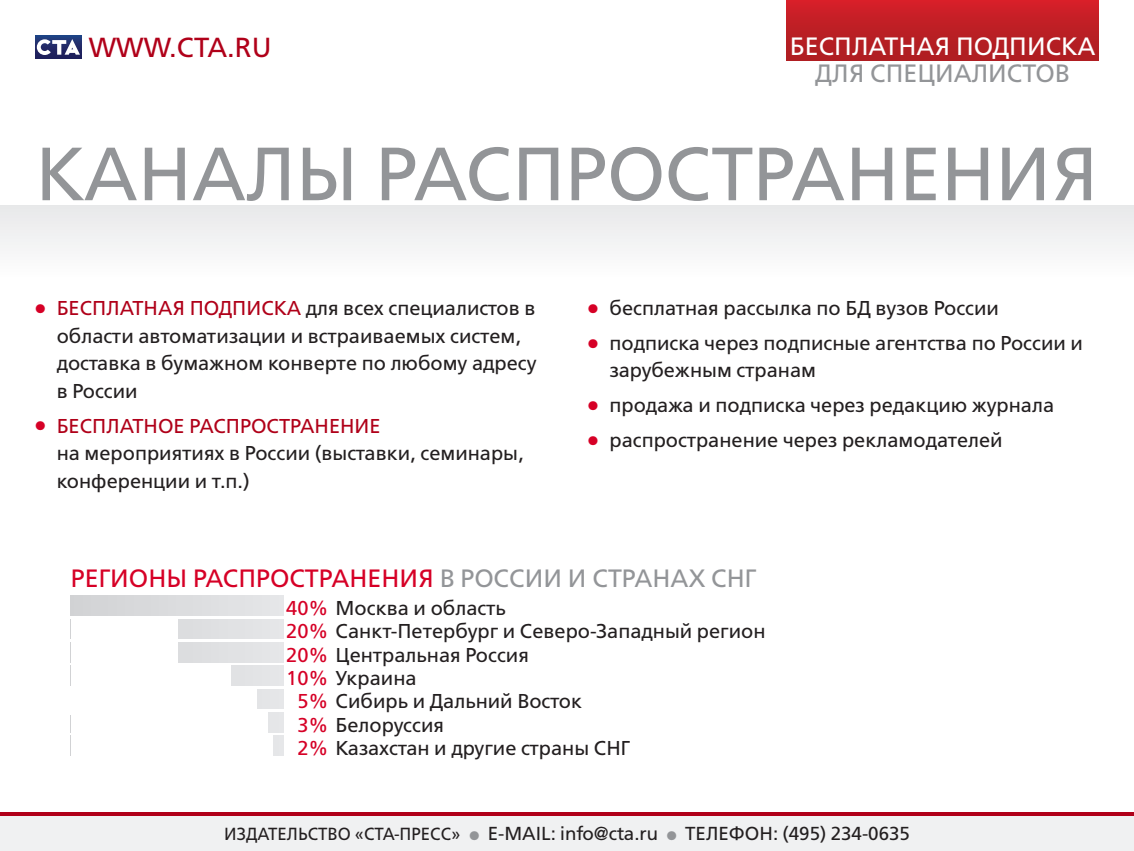
<style>
.page{position:relative;width:1134px;height:851px;background:#fff}
.page>*{position:absolute;margin:0;border:0;box-sizing:border-box;transform-origin:0 0}
.t1{font:75px "Free Set C";color:#939598}
.t2{font:27.5px "Free Set C";color:#b00019}
.t3{font:25px "Free Set C";color:#d60026}
.t4{font:25px "Free Set C";color:#fff}
.t5{font:25px "Free Set C";color:#939598}
.t6{font:20px/27.5px "Free Set C";color:#231f20}
.t7{font:18.75px "Free Set C";color:#231f20}
.s1{color:#d60026}
.s2{color:#b00019}
.s3{color:#939598}
.s4{font-size:17.5px}
</style>
<div class="page">
<div style="left:787px;top:0;width:311px;height:60px;background:linear-gradient(to bottom,#d31f29,#ab1e21)"></div>
<div style="left:0;top:815px;width:1134px;height:35px;background:#f0f1f2"></div>
<hr style="left:0;top:812px;width:1134px;height:3px;background:#b00019">
<div style="left:0;top:206px;width:1134px;height:70px;background:#f2f3f4"></div>
<svg style="left:35px;top:35px;width:46px;height:23px"></svg>
<svg style="left:37px;top:39px;width:43px;height:16px"></svg>
<div style="left:71px;top:595px;width:212px;height:20px;background:#dcdddf"></div>
<div style="left:71px;top:619px;width:212px;height:19px;background:#e1e2e4"></div>
<div style="left:71px;top:642px;width:212px;height:20px;background:#e1e2e4"></div>
<div style="left:71px;top:665px;width:212px;height:20px;background:#e3e4e6"></div>
<div style="left:71px;top:689px;width:212px;height:19px;background:#e4e5e7"></div>
<div style="left:71px;top:712px;width:212px;height:20px;background:#e5e6e8"></div>
<div style="left:71px;top:735px;width:212px;height:20px;background:#e5e6e8"></div>
<div style="left:71px;top:616px;width:106px;height:31px;background:#fff"></div>
<div style="left:71px;top:639px;width:106px;height:27px;background:#fff"></div>
<div style="left:71px;top:663px;width:159px;height:29px;background:#fff"></div>
<div style="left:71px;top:686px;width:186px;height:28px;background:#fff"></div>
<div style="left:71px;top:709px;width:197px;height:30px;background:#fff"></div>
<div style="left:71px;top:733px;width:202px;height:29px;background:#fff"></div>
<h2 class="t2" style="left:89px;top:31px;width:184px">WWW.CTA.RU</h2>
<p class="t4" style="left:790px;top:32px;width:307px">БЕСПЛАТНАЯ ПОДПИСКА</p>
<p class="t5" style="left:815px;top:59px;width:256px">ДЛЯ СПЕЦИАЛИСТОВ</p>
<h1 class="t1" style="left:35px;top:130px;width:1064px">КАНАЛЫ РАСПРОСТРАНЕНИЯ</h1>
<p class="t6" style="left:57px;top:294px;width:481px;text-indent:-21px"><span class="s1">●</span> <span class="s2">БЕСПЛАТНАЯ ПОДПИСКА</span> ДЛЯ ВСЕХ СПЕЦИАЛИСТОВ В ОБЛАСТИ АВТОМАТИЗАЦИИ И ВСТРАИВАЕМЫХ СИСТЕМ, ДОСТАВКА В БУМАЖНОМ КОНВЕРТЕ ПО ЛЮБОМУ АДРЕСУ В РОССИИ</p>
<p class="t6" style="left:57px;top:412px;width:468px;text-indent:-21px"><span class="s1">●</span> <span class="s2">БЕСПЛАТНОЕ РАСПРОСТРАНЕНИЕ<br></span>НА МЕРОПРИЯТИЯХ В РОССИИ (ВЫСТАВКИ, СЕМИНАРЫ,<br>КОНФЕРЕНЦИИ И Т.П.)</p>
<p class="t6" style="left:588px;top:294px;width:412px"><span class="s1">●</span> БЕСПЛАТНАЯ РАССЫЛКА ПО БД ВУЗОВ РОССИИ</p>
<p class="t6" style="left:609px;top:329px;width:475px;text-indent:-21px"><span class="s1">●</span> ПОДПИСКА ЧЕРЕЗ ПОДПИСНЫЕ АГЕНТСТВА ПО РОССИИ И<br>ЗАРУБЕЖНЫМ СТРАНАМ</p>
<p class="t6" style="left:588px;top:391px;width:467px"><span class="s1">●</span> ПРОДАЖА И ПОДПИСКА ЧЕРЕЗ РЕДАКЦИЮ ЖУРНАЛА</p>
<p class="t6" style="left:588px;top:426px;width:416px"><span class="s1">●</span> РАСПРОСТРАНЕНИЕ ЧЕРЕЗ РЕКЛАМОДАТЕЛЕЙ</p>
<p class="t3" style="left:71px;top:563px;width:687px">РЕГИОНЫ РАСПРОСТРАНЕНИЯ <span class="s3">В РОССИИ И СТРАНАХ СНГ</span></p>
<p class="t6" style="left:286px;top:594px;width:221px"><span class="s1">40%</span> МОСКВА И ОБЛАСТЬ</p>
<p class="t6" style="left:286px;top:617px;width:481px"><span class="s1">20%</span> САНКТ-ПЕТЕРБУРГ И СЕВЕРО-ЗАПАДНЫЙ РЕГИОН</p>
<p class="t6" style="left:286px;top:641px;width:244px"><span class="s1">20%</span> ЦЕНТРАЛЬНАЯ РОССИЯ</p>
<p class="t6" style="left:286px;top:664px;width:132px"><span class="s1">10%</span> УКРАИНА</p>
<p class="t6" style="left:297px;top:687px;width:286px"><span class="s1">5%</span> СИБИРЬ И ДАЛЬНИЙ ВОСТОК</p>
<p class="t6" style="left:297px;top:710px;width:148px"><span class="s1">3%</span> БЕЛОРУССИЯ</p>
<p class="t6" style="left:297px;top:734px;width:334px"><span class="s1">2%</span> КАЗАХСТАН И ДРУГИЕ СТРАНЫ СНГ</p>
<p class="t7" style="left:224px;top:822px;width:687px"><span class="s4">ИЗДАТЕЛЬСТВО «СТА-ПРЕСС»</span> <span class="s3">●</span> E-MAIL: INFO@CTA.RU <span class="s3">●</span> ТЕЛЕФОН: (495) 234-0635</p>
</div>
